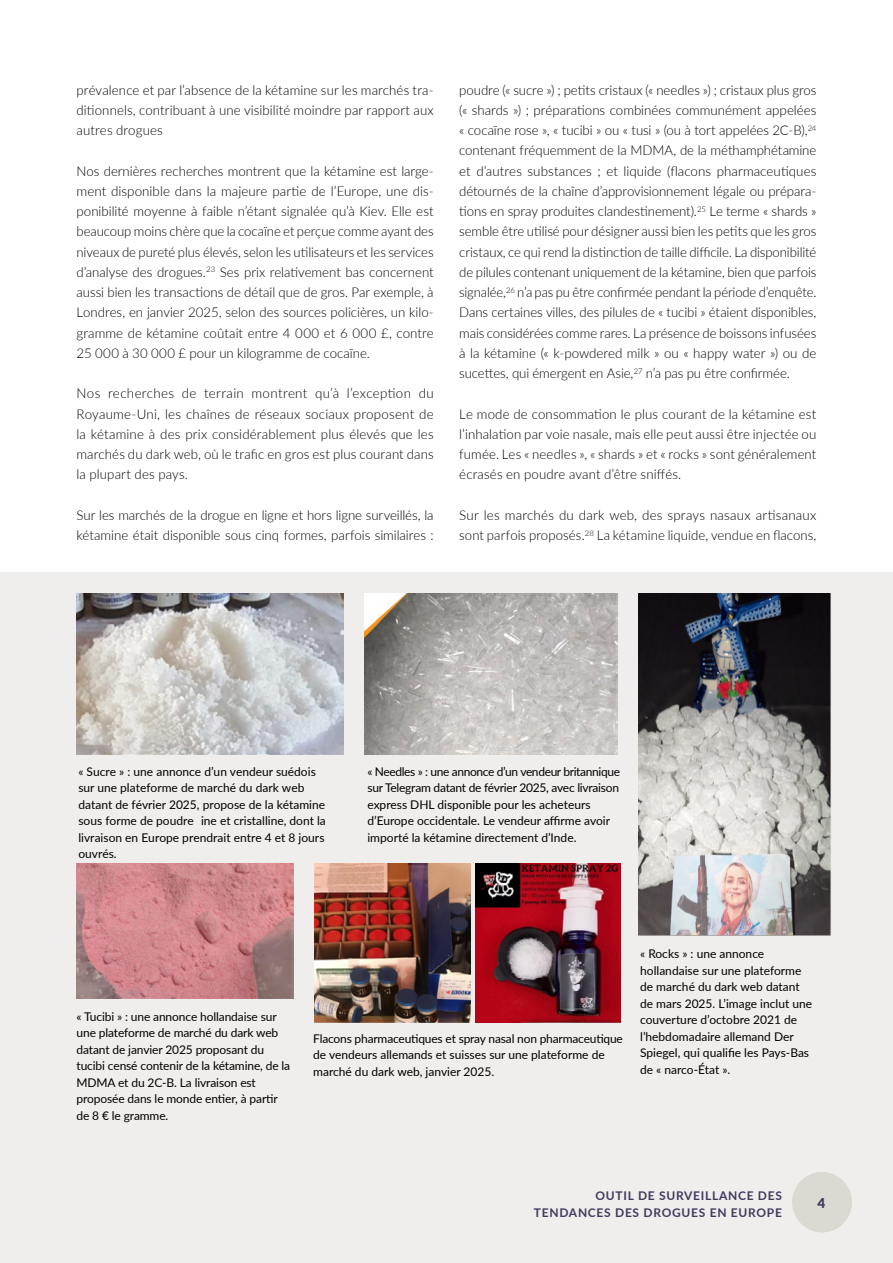
<style>
.page{position:relative;width:893px;height:1263px;background:#fff}
.page>*{position:absolute;margin:0;border:0;box-sizing:border-box;transform-origin:0 0}
.t1{font:300 13.5px/20.2px "Lato";letter-spacing:.005em;color:#000;text-align:justify}
.t2{font:900 13.5px "Lato";color:#403a5e}
.t3{font:12px/16.5px "Lato";color:#000}
.t4{font:700 12px/16.5px "Lato";letter-spacing:.06em;color:#403a5e;text-align:right}
</style>
<div class="page">
<div style="left:0;top:572px;width:893px;height:691px;background:#f0eeec"></div>
<svg style="left:792px;top:1172px;width:60px;height:60px"></svg>
<img style="left:77px;top:593px;width:266px;height:162px">
<img style="left:364px;top:593px;width:253px;height:162px">
<img style="left:476px;top:863px;width:144px;height:160px">
<img style="left:314px;top:863px;width:156px;height:159px">
<img style="left:639px;top:593px;width:192px;height:343px">
<img style="left:77px;top:863px;width:217px;height:135px">
<p class="t1" style="left:77px;top:79px;width:359px">prévalence et par l’absence de la kétamine sur les marchés tra&shy;ditionnels, contribuant à une visibilité moindre par rapport aux autres drogues</p>
<p class="t1" style="left:77px;top:160px;width:359px">Nos dernières recherches montrent que la kétamine est large&shy;ment disponible dans la majeure partie de l’Europe, une dis&shy;ponibilité moyenne à faible n’étant signalée qu’à Kiev. Elle est beaucoup moins chère que la cocaïne et perçue comme ayant des niveaux de pureté plus élevés, selon les utilisateurs et les services d’analyse des drogues.<sup>23</sup> Ses prix relativement bas concernent aussi bien les transactions de détail que de gros. Par exemple, à Londres, en janvier 2025, selon des sources policières, un kilo&shy;gramme de kétamine coûtait entre 4 000 et 6 000 £, contre 25 000 à 30 000 £ pour un kilogramme de cocaïne.</p>
<p class="t1" style="left:77px;top:383px;width:359px">Nos recherches de terrain montrent qu’à l’exception du Royaume-Uni, les chaînes de réseaux sociaux proposent de la kétamine à des prix considérablement plus élevés que les marchés du dark web, où le trafic en gros est plus courant dans la plupart des pays.</p>
<p class="t1" style="left:77px;top:504px;width:359px">Sur les marchés de la drogue en ligne et hors ligne surveillés, la kétamine était disponible sous cinq formes, parfois similaires :</p>
<p class="t1" style="left:459px;top:79px;width:359px">poudre (« sucre ») ; petits cristaux (« needles ») ; cristaux plus gros (« shards ») ; préparations combinées communément appelées « cocaïne rose », « tucibi » ou « tusi » (ou à tort appelées 2C-B),<sup>24 </sup>contenant fréquemment de la MDMA, de la méthamphétamine et d’autres substances ; et liquide (flacons pharmaceutiques détournés de la chaîne d’approvisionnement légale ou prépara&shy;tions en spray produites clandestinement).<sup>25</sup> Le terme « shards » semble être utilisé pour désigner aussi bien les petits que les gros cristaux, ce qui rend la distinction de taille difficile. La disponibilité de pilules contenant uniquement de la kétamine, bien que parfois signalée,<sup>26</sup> n’a pas pu être confirmée pendant la période d’enquête.<br>Dans certaines villes, des pilules de « tucibi » étaient disponibles, mais considérées comme rares. La présence de boissons infusées à la kétamine (« k-powdered milk » ou « happy water ») ou de sucettes, qui émergent en Asie,<sup>27</sup> n’a pas pu être confirmée.</p>
<p class="t1" style="left:459px;top:403px;width:359px">Le mode de consommation le plus courant de la kétamine est l’inhalation par voie nasale, mais elle peut aussi être injectée ou fumée. Les « needles », « shards » et « rocks » sont généralement écrasés en poudre avant d’être sniffés.</p>
<p class="t1" style="left:459px;top:504px;width:359px">Sur les marchés du dark web, des sprays nasaux artisanaux sont parfois proposés.<sup>28</sup> La kétamine liquide, vendue en flacons,</p>
<p class="t3" style="left:78px;top:762px;width:249px">« Sucre » : une annonce d’un vendeur suédois sur une plateforme de marché du dark web datant de février 2025, propose de la kétamine sous forme de poudre ine et cristalline, dont la livraison en Europe prendrait entre 4 et 8 jours ouvrés.</p>
<p class="t3" style="left:367px;top:762px;width:254px">« Needles » : une annonce d’un vendeur britannique sur Telegram datant de février 2025, avec livraison express DHL disponible pour les acheteurs d’Europe occidentale. Le vendeur affirme avoir importé la kétamine directement d’Inde.</p>
<p class="t3" style="left:77px;top:1007px;width:215px">« Tucibi » : une annonce hollandaise sur une plateforme de marché du dark web datant de janvier 2025 proposant du tucibi censé contenir de la kétamine, de la MDMA et du 2C-B. La livraison est proposée dans le monde entier, à partir de 8 € le gramme.</p>
<p class="t3" style="left:313px;top:1030px;width:311px">Flacons pharmaceutiques et spray nasal non pharmaceutique de vendeurs allemands et suisses sur une plateforme de marché du dark web, janvier 2025.</p>
<p class="t3" style="left:640px;top:945px;width:173px">« Rocks » : une annonce hollandaise sur une plateforme de marché du dark web datant de mars 2025. L’image inclut une couverture d’octobre 2021 de l’hebdomadaire allemand Der<br>Spiegel, qui qualifie les Pays-Bas de « narco-État ».</p>
<p class="t4" style="left:534px;top:1187px;width:250px">OUTIL DE SURVEILLANCE DES<br>TENDANCES DES DROGUES EN EUROPE</p>
<p class="t2" style="left:818px;top:1192px;width:9px">4</p>
</div>
